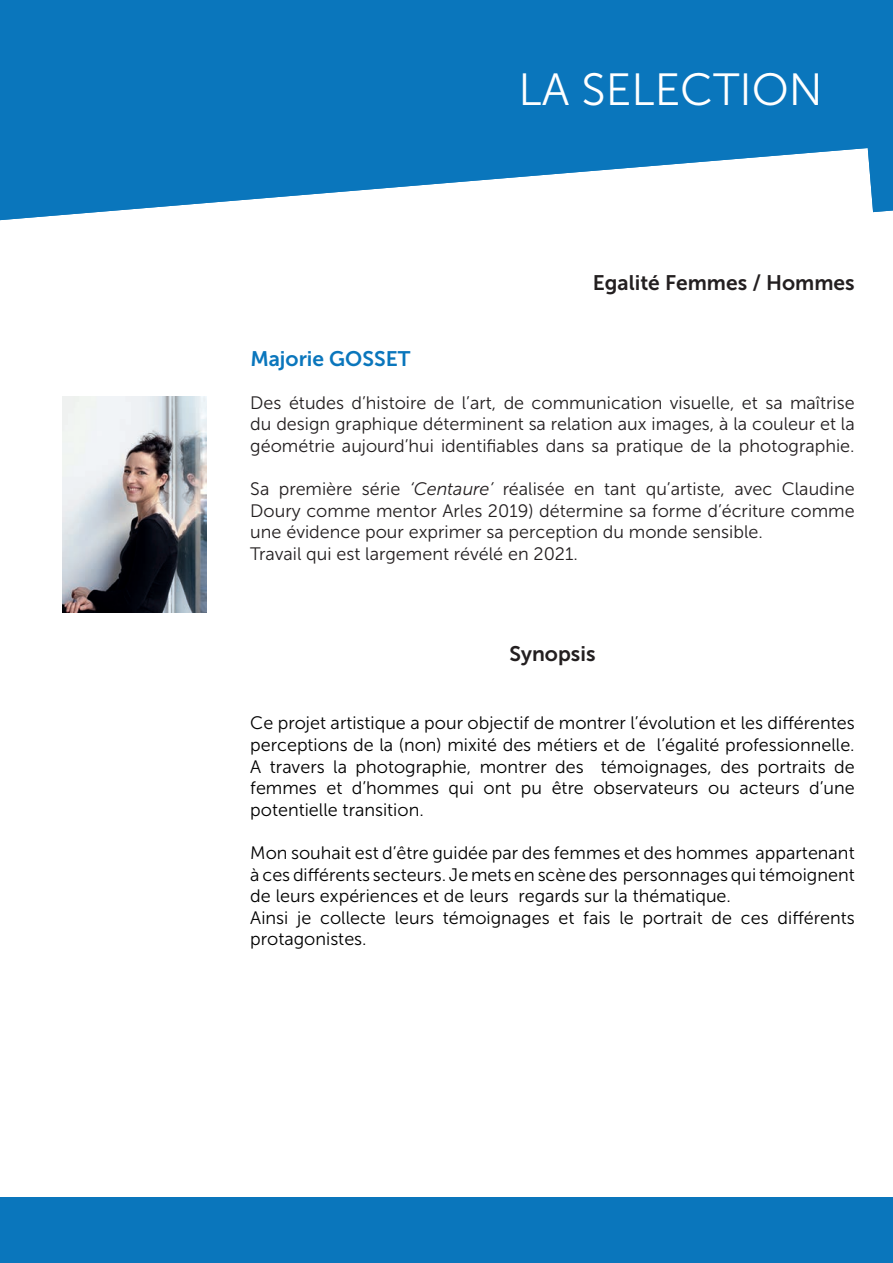
<style>
.page{position:relative;width:893px;height:1263px;background:#fff}
.page>*{position:absolute;margin:0;border:0;box-sizing:border-box;transform-origin:0 0}
.t1{font:45px "Museo Sans 300";color:#fff}
.t2{font:21px "Museo Sans 700";color:#231f20}
.t3{font:21px "Museo Sans 700";color:#0a76bc}
.t4{font:18px/21.6px "Museo Sans 300";color:#000;text-align:justify}
.t5{font:18px/21.6px "Museo Sans 300";color:#231f20;text-align:justify}
.s1{font-style:italic}
</style>
<div class="page">
<img style="left:63px;top:396px;width:144px;height:216px">
<div style="left:0;top:1197px;width:893px;height:66px;background:#0a76bc"></div>
<svg style="left:0;top:0;width:874px;height:221px;fill:#0a76bc"></svg>
<svg style="left:855px;top:0;width:38px;height:212px;background:#2887c4"></svg>
<h1 class="t1" style="left:518px;top:65px;width:306px">LA SELECTION</h1>
<p class="t2" style="left:593px;top:271px;width:263px">Egalité Femmes / Hommes</p>
<p class="t3" style="left:250px;top:347px;width:162px">Majorie GOSSET</p>
<p class="t5" style="left:250px;top:392px;width:606px">Des études d’histoire de l’art, de communication visuelle, et sa maîtrise du design graphique déterminent sa relation aux images, à la couleur et la géométrie aujourd’hui identifiables dans sa pratique de la photographie.</p>
<p class="t5" style="left:250px;top:478px;width:606px;text-align:left">Sa première série <span class="s1">‘Centaure’</span> réalisée en tant qu’artiste, avec Claudine Doury comme mentor Arles 2019) détermine sa forme d’écriture comme une évidence pour exprimer sa perception du monde sensible.<br>Travail qui est largement révélé en 2021.</p>
<p class="t2" style="left:509px;top:642px;width:87px">Synopsis</p>
<p class="t4" style="left:250px;top:712px;width:606px">Ce projet artistique a pour objectif de montrer l’évolution et les différentes perceptions de la (non) mixité des métiers et de l’égalité professionnelle.<br>A travers la photographie, montrer des témoignages, des portraits de femmes et d’hommes qui ont pu être observateurs ou acteurs d’une potentielle transition.</p>
<p class="t4" style="left:250px;top:842px;width:606px;text-align:left">Mon souhait est d’être guidée par des femmes et des hommes appartenant à ces différents secteurs. Je mets en scène des personnages qui témoignent de leurs expériences et de leurs regards sur la thématique.<br>Ainsi je collecte leurs témoignages et fais le portrait de ces différents protagonistes.</p>
</div>
